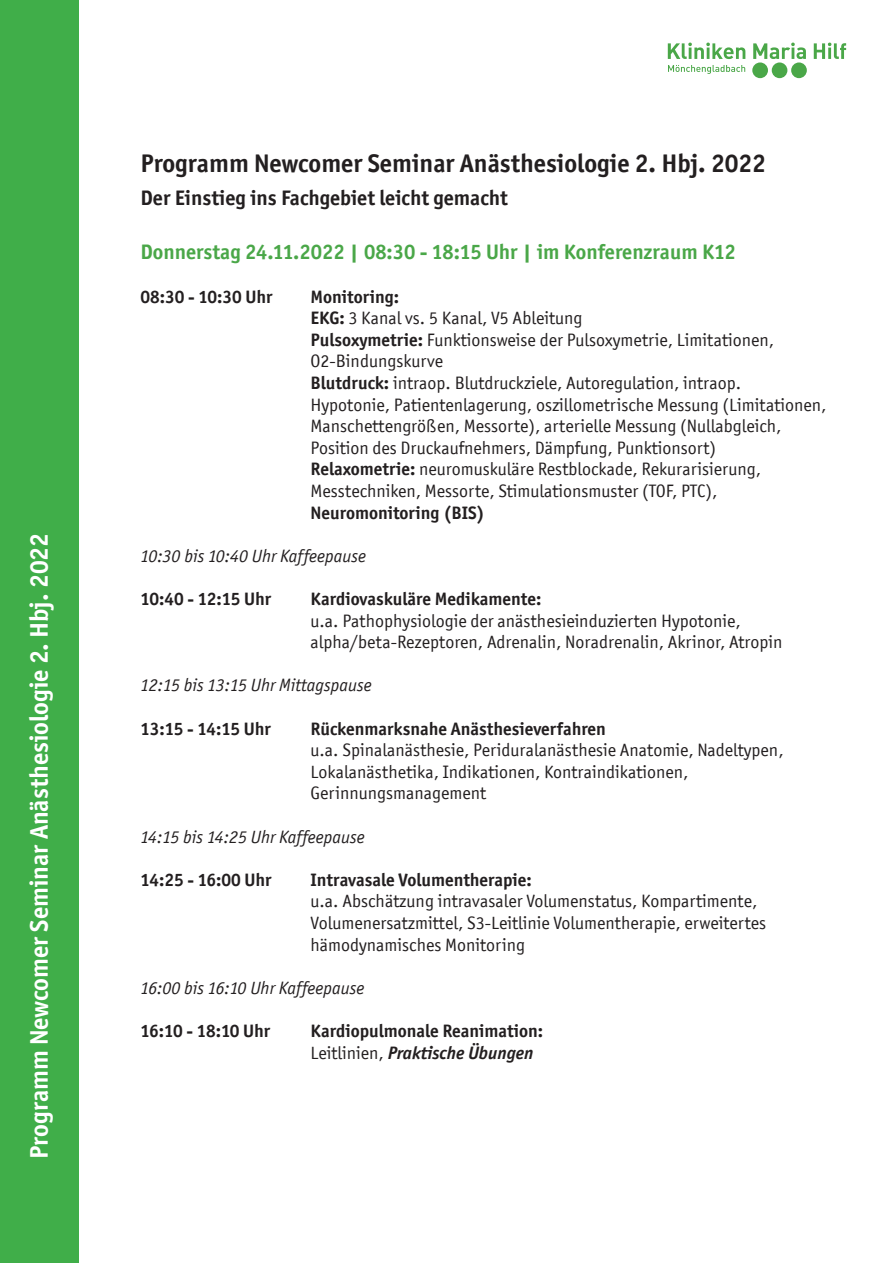
<style>
.page{position:relative;width:893px;height:1263px;background:#fff}
.page>*{position:absolute;margin:0;border:0;box-sizing:border-box;transform-origin:0 0}
.t1{font:700 25.5px "Officina San ITC";color:#231f20}
.t2{font:700 25.5px "Officina San ITC";color:#fff}
.t3{font:700 21px "Officina San ITC";color:#4aa748}
.t4{font:700 21px "Officina San ITC";color:#231f20}
.t5{font:18px/21.6px "Officina San ITC";color:#231f20}
.t6{font:700 18px/21.6px "Officina San ITC";color:#231f20}
.t7{font:italic 18px "Officina San ITC";color:#231f20}
.t8{font:700 18px "Officina San ITC";letter-spacing:-.02em;color:#231f20}
.t9{font:700 18px "Officina San ITC";letter-spacing:-.03em;color:#231f20}
.t10{font:700 18px "Officina San ITC";letter-spacing:-.035em;color:#231f20}
.s1{font-weight:700}
.s2{font-weight:400}
.s3{font-style:italic}
</style>
<div class="page">
<svg style="left:668px;top:43px;width:178px;height:16px"></svg>
<svg style="left:668px;top:65px;width:77px;height:9px"></svg>
<div style="left:772px;top:62px;width:15px;height:16px;background:#4aa748;border-radius:50%"></div>
<div style="left:791px;top:62px;width:16px;height:16px;background:#4aa748;border-radius:50%"></div>
<div style="left:752px;top:62px;width:16px;height:16px;background:#4aa748;border-radius:50%"></div>
<div style="left:0;top:0;width:79px;height:1263px;background:#40ae49"></div>
<h1 class="t2" style="left:23px;top:1159px;width:627px;rotate:-90deg">Programm Newcomer Seminar Anästhesiologie 2. Hbj. 2022</h1>
<h1 class="t1" style="left:141px;top:148px;width:627px">Programm Newcomer Seminar Anästhesiologie 2. Hbj. 2022</h1>
<p class="t4" style="left:141px;top:185px;width:369px">Der Einstieg ins Fachgebiet leicht gemacht</p>
<p class="t3" style="left:141px;top:239px;width:597px">Donnerstag 24.11.2022 | 08:30 - 18:15 Uhr | im Konferenzraum K12</p>
<p class="t6" style="left:141px;top:285px;width:133px">08:30 - 10:30 Uhr</p>
<p class="t5" style="left:311px;top:286px;width:517px"><span class="s1">Monitoring:<br>EKG:</span> 3 Kanal vs. 5 Kanal, V5 Ableitung<br><span class="s1">Pulsoxymetrie:</span> Funktionsweise der Pulsoxymetrie, Limitationen, O2-Bindungskurve<br><span class="s1">Blutdruck:</span> intraop. Blutdruckziele, Autoregulation, intraop.<br>Hypotonie, Patientenlagerung, oszillometrische Messung (Limitationen, Manschettengrößen, Messorte), arterielle Messung (Nullabgleich, Position des Druckaufnehmers, Dämpfung, Punktionsort)<br><span class="s1">Relaxometrie:</span> neuromuskuläre Restblockade, Rekurarisierung, Messtechniken, Messorte, Stimulationsmuster (TOF, PTC),</p>
<p class="t6" style="left:311px;top:501px;width:176px">Neuromonitoring (BIS)</p>
<p class="t7" style="left:141px;top:546px;width:227px">10:30 bis 10:40 Uhr Kaffeepause</p>
<p class="t8" style="left:141px;top:588px;width:132px">10:40 - 12:15 Uhr</p>
<p class="t6" style="left:311px;top:588px;width:232px">Kardiovaskuläre Medikamente:</p>
<p class="t5" style="left:311px;top:610px;width:473px">u.a. Pathophysiologie der anästhesieinduzierten Hypotonie, alpha/beta-Rezeptoren, Adrenalin, Noradrenalin, Akrinor, Atropin</p>
<p class="t7" style="left:141px;top:675px;width:233px">12:15 bis 13:15 Uhr Mittagspause</p>
<p class="t9" style="left:141px;top:717px;width:132px">13:15 - 14:15 Uhr</p>
<p class="t6" style="left:311px;top:717px;width:297px">Rückenmarksnahe Anästhesieverfahren</p>
<p class="t5" style="left:311px;top:739px;width:474px">u.a. Spinalanästhesie, Periduralanästhesie Anatomie, Nadeltypen,<br>Lokalanästhetika, Indikationen, Kontraindikationen,<br>Gerinnungsmanagement</p>
<p class="t7" style="left:141px;top:826px;width:226px">14:15 bis 14:25 Uhr Kaffeepause</p>
<p class="t6" style="left:141px;top:869px;width:133px">14:25 - 16:00 Uhr</p>
<p class="t6" style="left:311px;top:869px;width:223px">Intravasale Volumentherapie:</p>
<p class="t5" style="left:311px;top:890px;width:457px">u.a. Abschätzung intravasaler Volumenstatus, Kompartimente,<br>Volumenersatzmittel, S3-Leitlinie Volumentherapie, erweitertes hämodynamisches Monitoring</p>
<p class="t7" style="left:141px;top:978px;width:225px">16:00 bis 16:10 Uhr Kaffeepause</p>
<p class="t10" style="left:141px;top:1020px;width:131px">16:10 - 18:10 Uhr</p>
<p class="t6" style="left:311px;top:1020px;width:234px">Kardiopulmonale Reanimation:<br><span class="s2">Leitlinien,</span> <span class="s3">Praktische Übungen</span></p>
</div>
